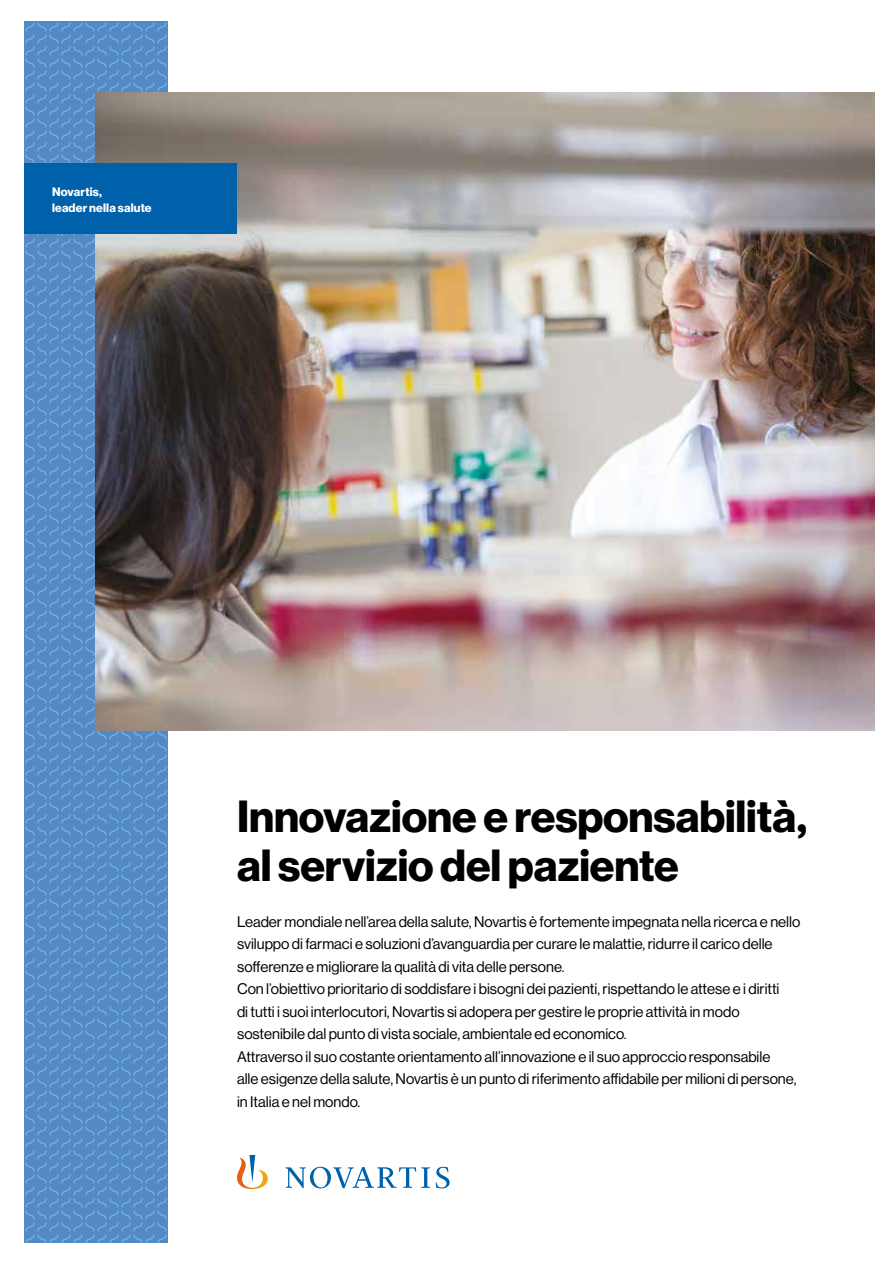
<style>
.page{position:relative;width:893px;height:1263px;background:#fff}
.page>*{position:absolute;margin:0;border:0;box-sizing:border-box;transform-origin:0 0}
.t1{font:700 44.1px/48.9px "Volta Modern Display 75";letter-spacing:-.005em;color:#000}
.t2{font:15px/22.5px "Volta Modern Display 55 Roman";color:#000}
.t3{font:700 12px/15.8px "Volta Modern Display 75";letter-spacing:.015em;color:#fff}
</style>
<div class="page">
<svg style="left:24px;top:22px;width:143px;height:1220px;background:#578fc8"></svg>
<svg style="left:237px;top:1155px;width:213px;height:34px"></svg>
<img style="left:95px;top:92px;width:780px;height:638px">
<div style="left:24px;top:163px;width:213px;height:71px;background:#0061ab"></div>
<p class="t3" style="left:52px;top:184px;width:101px">Novartis,<br>leader nella salute</p>
<h1 class="t1" style="left:237px;top:793px;width:571px">Innovazione e responsabilità, al servizio del paziente</h1>
<p class="t2" style="left:237px;top:910px;width:565px">Leader mondiale nell’area della salute, Novartis è fortemente impegnata nella ricerca e nello sviluppo di farmaci e soluzioni d’avanguardia per curare le malattie, ridurre il carico delle sofferenze e migliorare la qualità di vita delle persone.<br>Con l’obiettivo prioritario di soddisfare i bisogni dei pazienti, rispettando le attese e i diritti<br>di tutti i suoi interlocutori, Novartis si adopera per gestire le proprie attività in modo sostenibile dal punto di vista sociale, ambientale ed economico.<br>Attraverso il suo costante orientamento all’innovazione e il suo approccio responsabile<br>alle esigenze della salute, Novartis è un punto di riferimento affidabile per milioni di persone, in Italia e nel mondo.</p>
</div>
